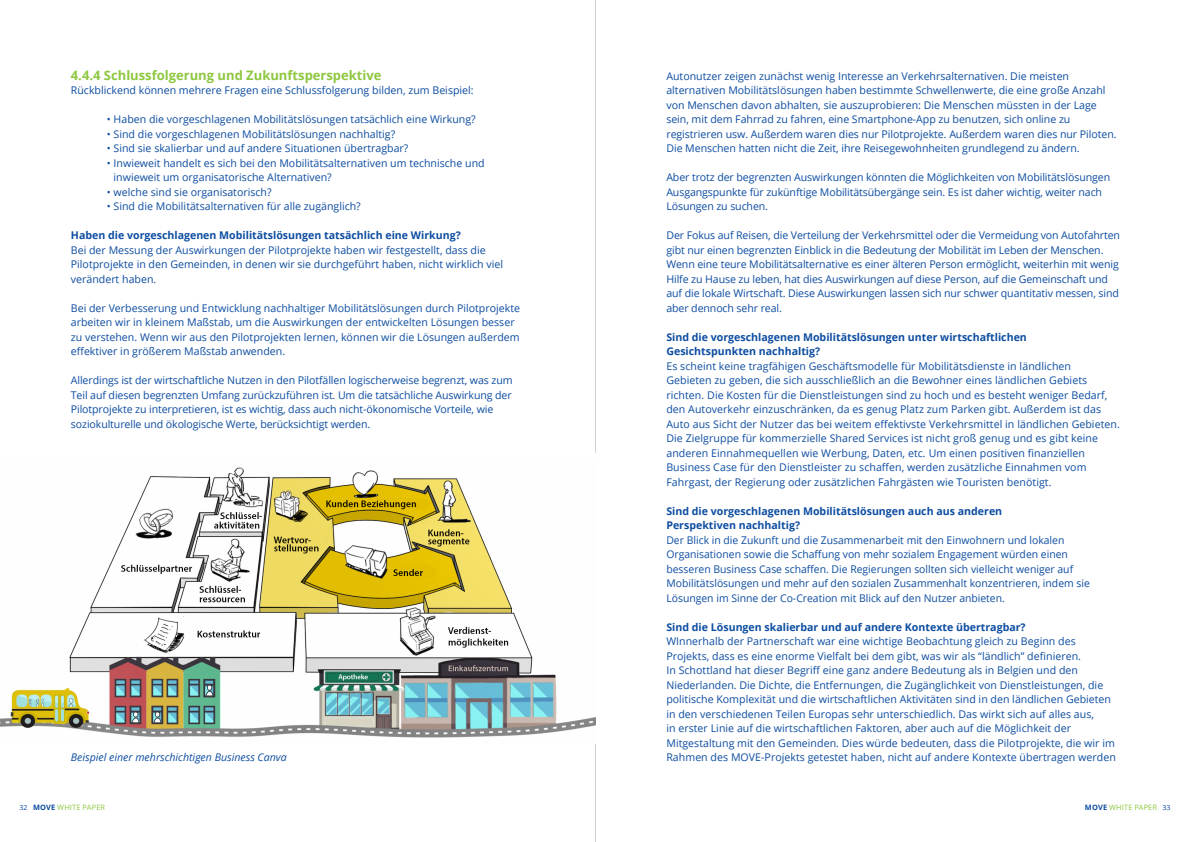
<style>
.page{position:relative;width:1191px;height:842px;background:#fff}
.page>*{position:absolute;margin:0;border:0;box-sizing:border-box;transform-origin:0 0}
.TUSSENKOP{font:700 13px "Open Sans";color:#8ec740}
.BODY_BLAUW{font:10.6px/14.5px "Open Sans";color:#0d4da1}
.BODY_BLAUW-2{font:700 10.6px/14.5px "Open Sans";color:#0d4da1}
.cursief{font:italic 10.6px "Open Sans";color:#0d4da1}
.t1{font:7.4px "Open Sans";letter-spacing:.025em;color:#8ec740}
.s1{font-weight:700}
.s2{font-size:7px;color:#0d4da1}
.s3{font-weight:700;color:#0d4da1}
</style>
<div class="page">
<hr style="left:595px;top:0;width:1px;height:842px;background:#cfd0d2">
<img style="left:0;top:454px;width:596px;height:290px">
<p class="TUSSENKOP" style="left:71px;top:66px;width:312px">4.4.4 Schlussfolgerung und Zukunftsperspektive</p>
<p class="BODY_BLAUW" style="left:71px;top:83px;width:404px">Rückblickend können mehrere Fragen eine Schlussfolgerung bilden, zum Beispiel:</p>
<p class="BODY_BLAUW" style="left:107px;top:112px;width:370px">• Haben die vorgeschlagenen Mobilitätslösungen tatsächlich eine Wirkung?</p>
<p class="BODY_BLAUW" style="left:107px;top:126px;width:290px">• Sind die vorgeschlagenen Mobilitätslösungen nachhaltig?</p>
<p class="BODY_BLAUW" style="left:107px;top:141px;width:303px">• Sind sie skalierbar und auf andere Situationen übertragbar?</p>
<p class="BODY_BLAUW" style="left:114px;top:155px;width:372px;text-indent:-7px">• Inwieweit handelt es sich bei den Mobilitätsalternativen um technische und inwieweit um organisatorische Alternativen?</p>
<p class="BODY_BLAUW" style="left:107px;top:184px;width:166px">• welche sind sie organisatorisch?</p>
<p class="BODY_BLAUW" style="left:107px;top:199px;width:255px">• Sind die Mobilitätsalternativen für alle zugänglich?</p>
<p class="BODY_BLAUW" style="left:71px;top:228px;width:434px"><span class="s1">Haben die vorgeschlagenen Mobilitätslösungen tatsächlich eine Wirkung?<br></span>Bei der Messung der Auswirkungen der Pilotprojekte haben wir festgestellt, dass die Pilotprojekte in den Gemeinden, in denen wir sie durchgeführt haben, nicht wirklich viel verändert haben.</p>
<p class="BODY_BLAUW" style="left:71px;top:300px;width:451px">Bei der Verbesserung und Entwicklung nachhaltiger Mobilitätslösungen durch Pilotprojekte arbeiten wir in kleinem Maßstab, um die Auswirkungen der entwickelten Lösungen besser zu verstehen. Wenn wir aus den Pilotprojekten lernen, können wir die Lösungen außerdem effektiver in größerem Maßstab anwenden.</p>
<p class="BODY_BLAUW" style="left:71px;top:373px;width:443px">Allerdings ist der wirtschaftliche Nutzen in den Pilotfällen logischerweise begrenzt, was zum Teil auf diesen begrenzten Umfang zurückzuführen ist. Um die tatsächliche Auswirkung der Pilotprojekte zu interpretieren, ist es wichtig, dass auch nicht-ökonomische Vorteile, wie soziokulturelle und ökologische Werte, berücksichtigt werden.</p>
<p class="BODY_BLAUW" style="left:666px;top:68px;width:452px">Autonutzer zeigen zunächst wenig Interesse an Verkehrsalternativen. Die meisten alternativen Mobilitätslösungen haben bestimmte Schwellenwerte, die eine große Anzahl von Menschen davon abhalten, sie auszuprobieren: Die Menschen müssten in der Lage sein, mit dem Fahrrad zu fahren, eine Smartphone-App zu benutzen, sich online zu registrieren usw. Außerdem waren dies nur Pilotprojekte. Außerdem waren dies nur Piloten.<br>Die Menschen hatten nicht die Zeit, ihre Reisegewohnheiten grundlegend zu ändern.</p>
<p class="BODY_BLAUW" style="left:666px;top:170px;width:445px">Aber trotz der begrenzten Auswirkungen könnten die Möglichkeiten von Mobilitätslösungen<br>Ausgangspunkte für zukünftige Mobilitätsübergänge sein. Es ist daher wichtig, weiter nach<br>Lösungen zu suchen.</p>
<p class="BODY_BLAUW" style="left:666px;top:228px;width:455px">Der Fokus auf Reisen, die Verteilung der Verkehrsmittel oder die Vermeidung von Autofahrten gibt nur einen begrenzten Einblick in die Bedeutung der Mobilität im Leben der Menschen.<br>Wenn eine teure Mobilitätsalternative es einer älteren Person ermöglicht, weiterhin mit wenig Hilfe zu Hause zu leben, hat dies Auswirkungen auf diese Person, auf die Gemeinschaft und auf die lokale Wirtschaft. Diese Auswirkungen lassen sich nur schwer quantitativ messen, sind aber dennoch sehr real.</p>
<p class="BODY_BLAUW-2" style="left:666px;top:329px;width:362px">Sind die vorgeschlagenen Mobilitätslösungen unter wirtschaftlichen<br>Gesichtspunkten nachhaltig?</p>
<p class="BODY_BLAUW" style="left:666px;top:358px;width:455px">Es scheint keine tragfähigen Geschäftsmodelle für Mobilitätsdienste in ländlichen<br>Gebieten zu geben, die sich ausschließlich an die Bewohner eines ländlichen Gebiets richten. Die Kosten für die Dienstleistungen sind zu hoch und es besteht weniger Bedarf, den Autoverkehr einzuschränken, da es genug Platz zum Parken gibt. Außerdem ist das Auto aus Sicht der Nutzer das bei weitem effektivste Verkehrsmittel in ländlichen Gebieten.<br>Die Zielgruppe für kommerzielle Shared Services ist nicht groß genug und es gibt keine anderen Einnahmequellen wie Werbung, Daten, etc. Um einen positiven finanziellen Business Case für den Dienstleister zu schaffen, werden zusätzliche Einnahmen vom Fahrgast, der Regierung oder zusätzlichen Fahrgästen wie Touristen benötigt.</p>
<p class="BODY_BLAUW-2" style="left:666px;top:503px;width:337px">Sind die vorgeschlagenen Mobilitätslösungen auch aus anderen<br>Perspektiven nachhaltig?</p>
<p class="BODY_BLAUW" style="left:666px;top:532px;width:425px">Der Blick in die Zukunft und die Zusammenarbeit mit den Einwohnern und lokalen Organisationen sowie die Schaffung von mehr sozialem Engagement würden einen besseren Business Case schaffen. Die Regierungen sollten sich vielleicht weniger auf Mobilitätslösungen und mehr auf den sozialen Zusammenhalt konzentrieren, indem sie Lösungen im Sinne der Co-Creation mit Blick auf den Nutzer anbieten.</p>
<p class="BODY_BLAUW" style="left:666px;top:619px;width:450px"><span class="s1">Sind die Lösungen skalierbar und auf andere Kontexte übertragbar?<br></span>WInnerhalb der Partnerschaft war eine wichtige Beobachtung gleich zu Beginn des Projekts, dass es eine enorme Vielfalt bei dem gibt, was wir als “ländlich” definieren.<br>In Schottland hat dieser Begriff eine ganz andere Bedeutung als in Belgien und den Niederlanden. Die Dichte, die Entfernungen, die Zugänglichkeit von Dienstleistungen, die politische Komplexität und die wirtschaftlichen Aktivitäten sind in den ländlichen Gebieten in den verschiedenen Teilen Europas sehr unterschiedlich. Das wirkt sich auf alles aus,<br>in erster Linie auf die wirtschaftlichen Faktoren, aber auch auf die Möglichkeit der Mitgestaltung mit den Gemeinden. Dies würde bedeuten, dass die Pilotprojekte, die wir im</p>
<p class="cursief" style="left:71px;top:750px;width:217px">Beispiel einer mehrschichtigen Business Canva</p>
<p class="BODY_BLAUW" style="left:666px;top:750px;width:451px">Rahmen des MOVE-Projekts getestet haben, nicht auf andere Kontexte übertragen werden</p>
<p class="t1" style="left:19px;top:802px;width:87px"><span class="s2">32</span> <span class="s3">MOVE</span> WHITE PAPER</p>
<p class="t1" style="left:1085px;top:802px;width:87px"><span class="s3">MOVE</span> WHITE PAPER <span class="s2">33</span></p>
</div>
